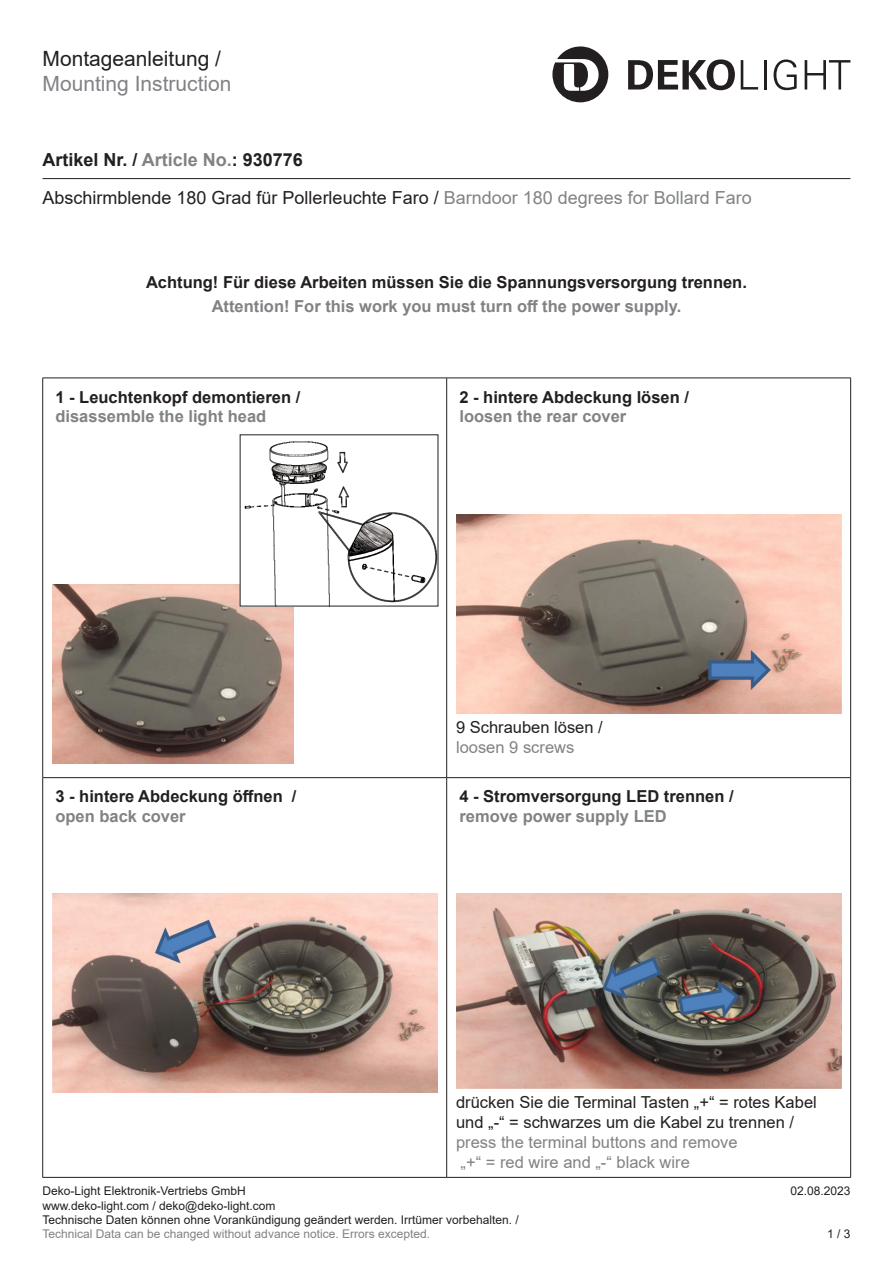
<style>
.page{position:relative;width:893px;height:1263px;background:#fff}
.page>*{position:absolute;margin:0;border:0;box-sizing:border-box;transform-origin:0 0}
.t1{font:21px "Arial";color:#808285}
.t2{font:21px "Arial";color:#231f20}
.Kurzbezeichnung{font:18px "Arial";color:#231f20}
.Artikel_Nummer{font:700 18px "Arial";color:#231f20}
.Hervorhebung___Wichtig___Achtung{font:700 16.5px "Arial";color:#231f20}
.Hervorhebung___Wichtig___Achtung-2{font:700 16.5px "Arial";color:#808285}
.Lauftext{font:16.5px "Arial";color:#231f20}
.Lauftext-2{font:16.5px "Arial";color:#808285}
.t3{font:12px/14.4px "Arial";color:#231f20}
.t4{font:12px "Arial";color:#808285}
.s1{color:#808285}
</style>
<div class="page">
<hr style="left:43px;top:178px;width:807px;height:1px;background:#231f20">
<svg style="left:552px;top:46px;width:56px;height:56px"></svg>
<svg style="left:628px;top:59px;width:107px;height:31px"></svg>
<svg style="left:741px;top:60px;width:17px;height:30px"></svg>
<hr style="left:764px;top:60px;width:2px;height:30px;background:#231f20">
<svg style="left:774px;top:59px;width:23px;height:31px"></svg>
<svg style="left:805px;top:60px;width:45px;height:30px"></svg>
<hr style="left:43px;top:777px;width:403px;height:1px;background:#231f20">
<hr style="left:447px;top:777px;width:403px;height:1px;background:#231f20">
<hr style="left:43px;top:378px;width:404px;height:1px;background:#231f20">
<hr style="left:42px;top:378px;width:1px;height:400px;background:#231f20">
<hr style="left:447px;top:378px;width:404px;height:1px;background:#231f20">
<hr style="left:446px;top:378px;width:1px;height:400px;background:#231f20">
<hr style="left:850px;top:378px;width:1px;height:400px;background:#231f20">
<hr style="left:42px;top:778px;width:1px;height:399px;background:#231f20">
<hr style="left:446px;top:778px;width:1px;height:399px;background:#231f20">
<hr style="left:850px;top:778px;width:1px;height:399px;background:#231f20">
<hr style="left:43px;top:1177px;width:404px;height:1px;background:#231f20">
<hr style="left:447px;top:1177px;width:404px;height:1px;background:#231f20">
<img style="left:52px;top:585px;width:241px;height:178px">
<img style="left:456px;top:514px;width:386px;height:199px">
<img style="left:52px;top:893px;width:386px;height:199px">
<img style="left:456px;top:893px;width:386px;height:195px">
<img style="left:242px;top:441px;width:194px;height:163px">
<p class="t2" style="left:43px;top:44px;width:180px">Montageanleitung /</p>
<p class="t1" style="left:43px;top:69px;width:191px">Mounting Instruction</p>
<p class="Artikel_Nummer" style="left:43px;top:147px;width:262px">Artikel Nr. / <span class="s1">Article No.</span>: 930776</p>
<p class="Kurzbezeichnung" style="left:43px;top:186px;width:711px">Abschirmblende 180 Grad für Pollerleuchte Faro / <span class="s1">Barndoor 180 degrees for Bollard Faro</span></p>
<p class="Hervorhebung___Wichtig___Achtung" style="left:146px;top:271px;width:602px">Achtung! Für diese Arbeiten müssen Sie die Spannungsversorgung trennen.</p>
<p class="Hervorhebung___Wichtig___Achtung-2" style="left:212px;top:295px;width:471px">Attention! For this work you must turn off the power supply.</p>
<p class="Hervorhebung___Wichtig___Achtung" style="left:55px;top:385px;width:246px">1 - Leuchtenkopf demontieren /</p>
<p class="Hervorhebung___Wichtig___Achtung-2" style="left:55px;top:405px;width:212px">disassemble the light head</p>
<p class="Hervorhebung___Wichtig___Achtung" style="left:55px;top:785px;width:243px">3 - hintere Abdeckung öffnen /</p>
<p class="Hervorhebung___Wichtig___Achtung-2" style="left:55px;top:805px;width:132px">open back cover</p>
<p class="Hervorhebung___Wichtig___Achtung" style="left:459px;top:385px;width:231px">2 - hintere Abdeckung lösen /</p>
<p class="Hervorhebung___Wichtig___Achtung-2" style="left:459px;top:405px;width:168px">loosen the rear cover</p>
<p class="Lauftext" style="left:456px;top:716px;width:148px">9 Schrauben lösen /</p>
<p class="Lauftext-2" style="left:456px;top:735px;width:120px">loosen 9 screws</p>
<p class="Hervorhebung___Wichtig___Achtung" style="left:459px;top:785px;width:276px">4 - Stromversorgung LED trennen /</p>
<p class="Hervorhebung___Wichtig___Achtung-2" style="left:459px;top:805px;width:209px">remove power supply LED</p>
<p class="Lauftext" style="left:456px;top:1091px;width:362px">drücken Sie die Terminal Tasten „+“ = rotes Kabel</p>
<p class="Lauftext" style="left:456px;top:1111px;width:339px">und „-“ = schwarzes um die Kabel zu trennen /</p>
<p class="Lauftext-2" style="left:456px;top:1130px;width:283px">press the terminal buttons and remove</p>
<p class="Lauftext-2" style="left:461px;top:1150px;width:231px">„+“ = red wire and „-“ black wire</p>
<p class="t3" style="left:43px;top:1184px;width:205px">Deko-Light Elektronik-Vertriebs GmbH</p>
<p class="t3" style="left:790px;top:1184px;width:62px">02.08.2023</p>
<p class="t3" style="left:43px;top:1198px;width:478px">www.deko-light.com / deko@deko-light.com<br>Technische Daten können ohne Vorankündigung geändert werden. Irrtümer vorbehalten. /</p>
<p class="t4" style="left:43px;top:1226px;width:389px">Technical Data can be changed without advance notice. Errors excepted.</p>
<p class="t3" style="left:827px;top:1227px;width:25px">1 / 3</p>
</div>
